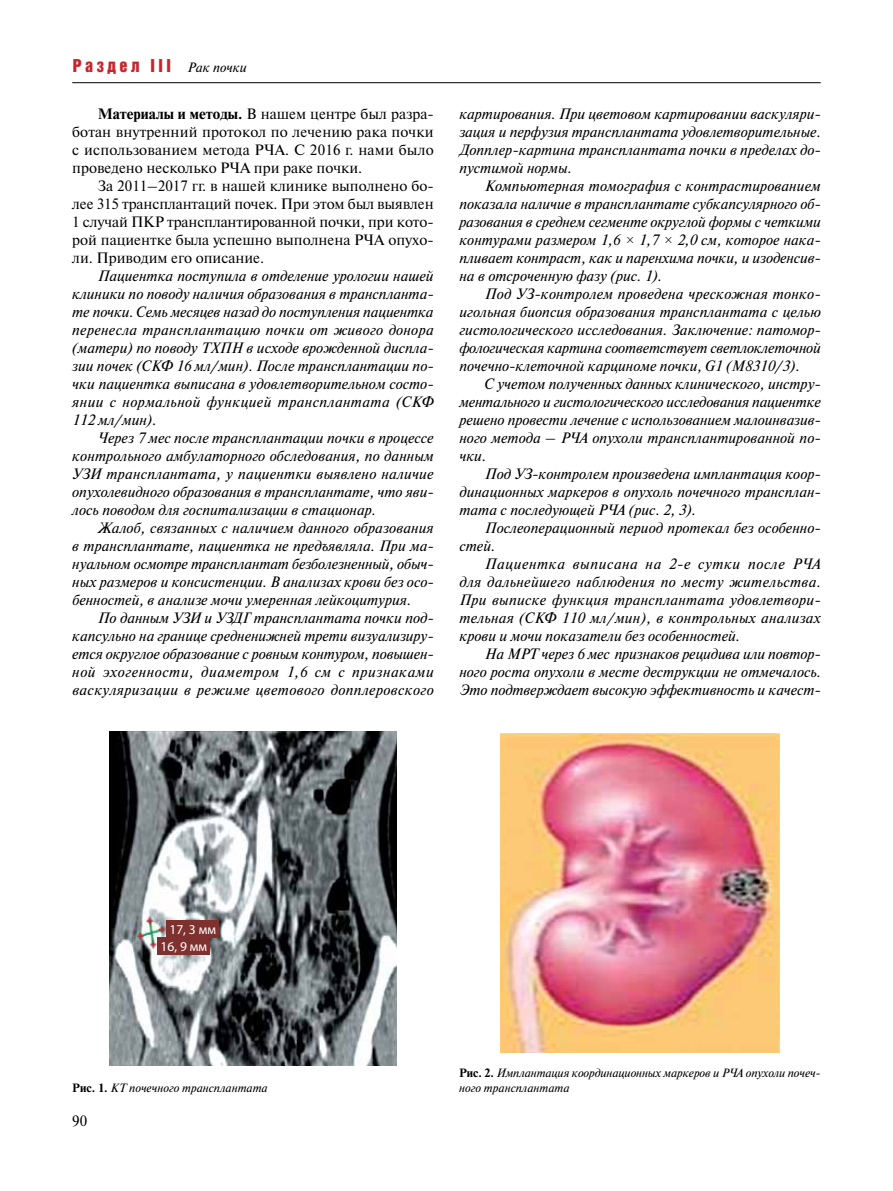
<style>
.page{position:relative;width:893px;height:1191px;background:#fff}
.page>*{position:absolute;margin:0;border:0;box-sizing:border-box;transform-origin:0 0}
.t1{font:18px "Bastion Kontrast Alt C";letter-spacing:.195em;color:#c9242b}
.t2{font:italic 15px/18px "Newton C";color:#000;text-align:justify}
.t3{font:15px/18px "Newton C";color:#000;text-align:justify}
.t4{font:13.5px/17px "Myriad Pro";color:#fff}
.t5{font:italic 12px/14.4px "Newton C";letter-spacing:-.01em;color:#000}
.s1{font-family:"Newton C";font-style:italic;font-size:13.5px;color:#000}
.s2{font-weight:700}
.s3{font-family:"Times New Roman"}
.s4{font-weight:700;font-style:normal}
</style>
<div class="page">
<hr style="left:72px;top:82px;width:749px;height:1px;background:#000">
<img style="left:110px;top:732px;width:286px;height:333px">
<img style="left:501px;top:734px;width:278px;height:318px">
<div style="left:167px;top:920px;width:52px;height:17px;background:#7e312e"></div>
<div style="left:158px;top:937px;width:52px;height:17px;background:#7e312e"></div>
<p class="t1" style="left:73px;top:56px;width:175px">Раздел III <span class="s1">Рак почки</span></p>
<p class="t3" style="left:72px;top:105px;width:363px;text-indent:26px"><span class="s2">Материалы и методы.</span> В нашем центре был разра&shy;ботан внутренний протокол по лечению рака почки с использованием метода РЧА. С 2016 г. нами было проведено несколько РЧА при раке почки.</p>
<p class="t3" style="left:72px;top:177px;width:363px;text-indent:26px">За 2011–2017 гг. в нашей клинике выполнено бо&shy;лее 315 трансплантаций почек. При этом был выявлен 1 случай ПКР трансплантированной почки, при кото&shy;рой пациентке была успешно выполнена РЧА опухо&shy;ли. Приводим его описание.</p>
<p class="t2" style="left:72px;top:267px;width:363px;text-indent:26px">Пациентка поступила в отделение урологии нашей клиники по поводу наличия образования в транспланта&shy;те почки. Семь месяцев назад до поступления пациентка перенесла трансплантацию почки от живого донора (матери) по поводу ТХПН в исходе врожденной диспла&shy;зии почек (СКФ 16 мл / мин). После трансплантации по&shy;чки пациентка выписана в удовлетворительном состо&shy;янии с нормальной функцией трансплантата (СКФ 112 мл / мин).</p>
<p class="t2" style="left:72px;top:429px;width:363px;text-indent:25px">Через 7 мес после трансплантации почки в процессе контрольного амбулаторного обследования, по данным УЗИ трансплантата, у пациентки выявлено наличие опухолевидного образования в трансплантате, что яви&shy;лось поводом для госпитализации в стационар.</p>
<p class="t2" style="left:72px;top:519px;width:363px;text-indent:26px">Жалоб, связанных с наличием данного образования в трансплантате, пациентка не предъявляла. При ма&shy;нуальном осмотре трансплантат безболезненный, обыч&shy;ных размеров и консистенции. В анализах крови без осо&shy;бенностей, в анализе мочи умеренная лейкоцитурия.</p>
<p class="t2" style="left:72px;top:609px;width:363px;text-indent:26px">По данным УЗИ и УЗДГ трансплантата почки под&shy;капсульно на границе средненижней трети визуализиру&shy;ется округлое образование с ровным контуром, повышен&shy;ной эхогенности, диаметром 1,6 см с признаками васкуляризации в режиме цветового допплеровского</p>
<p class="t2" style="left:459px;top:105px;width:363px">картирования. При цветовом картировании васкуляри&shy;зация и перфузия трансплантата удовлетворительные.<br>Допплер-картина трансплантата почки в пределах до&shy;пустимой нормы.</p>
<p class="t2" style="left:459px;top:177px;width:363px;text-indent:26px">Компьютерная томография с контрастированием показала наличие в трансплантате субкапсулярного об&shy;разования в среднем сегменте округлой формы с четкими контурами размером 1,6 <span class="s3">×</span> 1,7 <span class="s3">×</span> 2,0 см, которое нака&shy;пливает контраст, как и паренхима почки, и изоденсив&shy;на в отсроченную фазу (рис. 1).</p>
<p class="t2" style="left:459px;top:285px;width:363px;text-align:left;text-indent:26px">Под УЗ-контролем проведена чрескожная тонко&shy;игольная биопсия образования трансплантата с целью гистологического исследования. Заключение: патомор&shy;фологическая картина соответствует светлоклеточной почечно-клеточной карциноме почки, G1 (М8310 / 3).</p>
<p class="t2" style="left:459px;top:375px;width:363px;text-indent:26px">С учетом полученных данных клинического, инстру&shy;ментального и гистологического исследования пациентке решено провести лечение с использованием малоинвазив&shy;ного метода – РЧА опухоли трансплантированной по&shy;чки.</p>
<p class="t2" style="left:459px;top:465px;width:363px;text-indent:26px">Под УЗ-контролем произведена имплантация коор&shy;динационных маркеров в опухоль почечного трансплан&shy;тата с последующей РЧА (рис. 2, 3).</p>
<p class="t2" style="left:459px;top:519px;width:363px;text-indent:26px">Послеоперационный период протекал без особенно&shy;стей.</p>
<p class="t2" style="left:459px;top:555px;width:363px;text-indent:26px">Пациентка выписана на 2‑е сутки после РЧА для дальнейшего наблюдения по месту жительства.<br>При выписке функция трансплантата удовлетвори&shy;тельная (СКФ 110 мл / мин), в контрольных анализах крови и мочи показатели без особенностей.</p>
<p class="t2" style="left:459px;top:645px;width:363px;text-indent:26px">На МРТ через 6 мес признаков рецидива или повтор&shy;ного роста опухоли в месте деструкции не отмечалось.<br>Это подтверждает высокую эффективность и качест-</p>
<p class="t4" style="left:161px;top:921px;width:57px;text-indent:9px">17, 3 мм<br>16, 9 мм</p>
<p class="t5" style="left:72px;top:1080px;width:197px"><span class="s4">Рис. 1.</span> КТ почечного трансплантата</p>
<p class="t3" style="left:72px;top:1112px;width:17px">90</p>
<p class="t5" style="left:459px;top:1065px;width:363px"><span class="s4">Рис. 2.</span> Имплантация координационных маркеров и РЧА опухоли почеч&shy;ного трансплантата</p>
</div>
